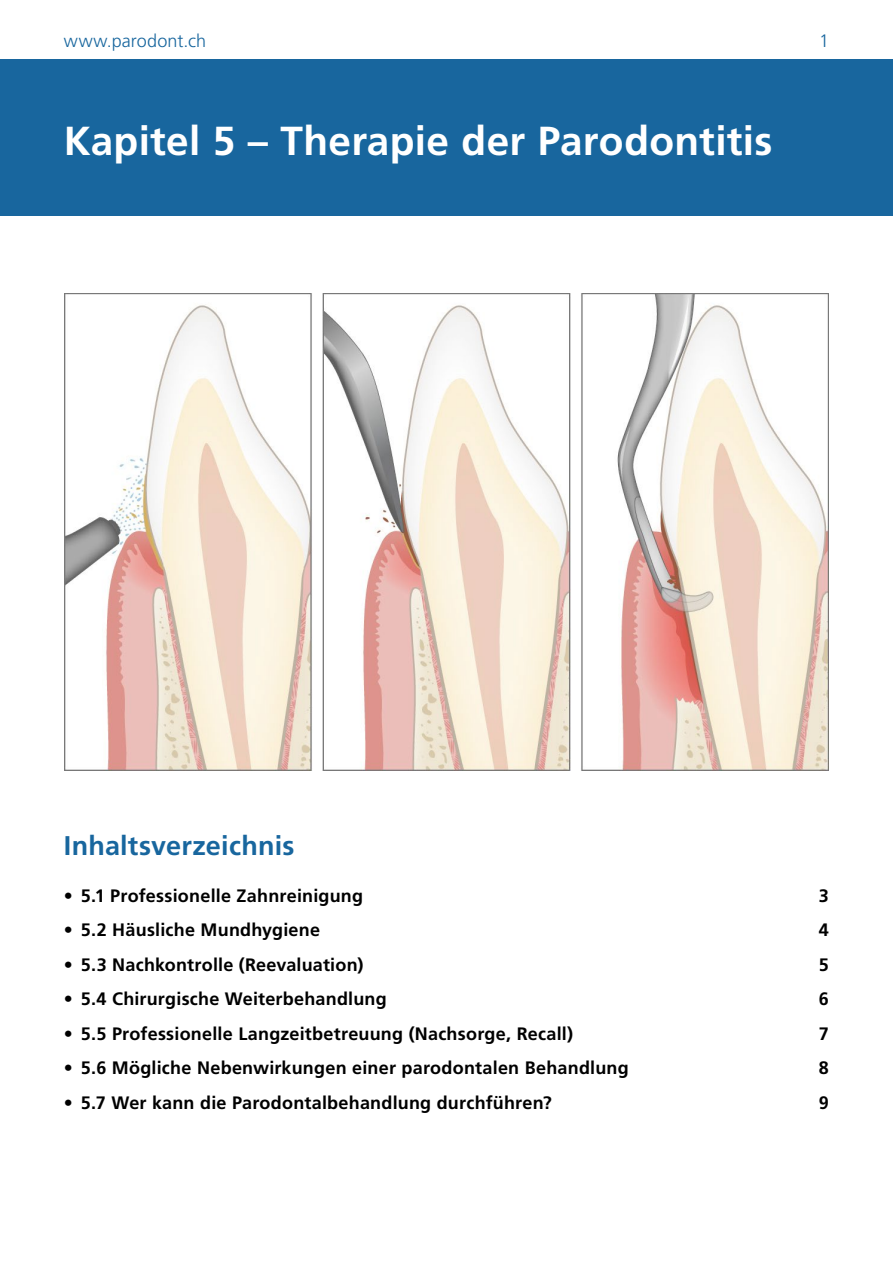
<style>
.page{position:relative;width:893px;height:1263px;background:#fff}
.page>*{position:absolute;margin:0;border:0;box-sizing:border-box;transform-origin:0 0}
.t1{font:700 40.5px "Frutiger";letter-spacing:.01em;color:#fff}
.t2{font:700 27px "Frutiger";letter-spacing:.01em;color:#18669e}
.t3{font:700 18px "Frutiger";letter-spacing:.01em;color:#000}
.t4{font:300 18px "Frutiger";letter-spacing:.005em;color:#18669e}
</style>
<div class="page">
<div style="left:0;top:60px;width:893px;height:156px;background:#18669e"></div>
<img style="left:65px;top:293px;width:763px;height:478px">
<p class="t4" style="left:64px;top:30px;width:144px">www.parodont.ch</p>
<p class="t4" style="left:819px;top:30px;width:12px">1</p>
<h1 class="t1" style="left:64px;top:117px;width:710px">Kapitel 5 – Therapie der Parodontitis</h1>
<h2 class="t2" style="left:64px;top:829px;width:232px">Inhaltsverzeichnis</h2>
<p class="t3" style="left:64px;top:885px;width:301px">• 5.1 Professionelle Zahnreinigung</p>
<p class="t3" style="left:819px;top:885px;width:12px">3</p>
<p class="t3" style="left:64px;top:919px;width:258px">• 5.2 Häusliche Mundhygiene</p>
<p class="t3" style="left:819px;top:919px;width:12px">4</p>
<p class="t3" style="left:64px;top:954px;width:301px">• 5.3 Nachkontrolle (Reevaluation)</p>
<p class="t3" style="left:819px;top:954px;width:12px">5</p>
<p class="t3" style="left:64px;top:988px;width:325px">• 5.4 Chirurgische Weiterbehandlung</p>
<p class="t3" style="left:819px;top:988px;width:12px">6</p>
<p class="t3" style="left:64px;top:1023px;width:511px">• 5.5 Professionelle Langzeitbetreuung (Nachsorge, Recall)</p>
<p class="t3" style="left:819px;top:1023px;width:12px">7</p>
<p class="t3" style="left:64px;top:1057px;width:566px">• 5.6 Mögliche Nebenwirkungen einer parodontalen Behandlung</p>
<p class="t3" style="left:819px;top:1057px;width:12px">8</p>
<p class="t3" style="left:64px;top:1092px;width:490px">• 5.7 Wer kann die Parodontalbehandlung durchführen?</p>
<p class="t3" style="left:819px;top:1092px;width:12px">9</p>
</div>
